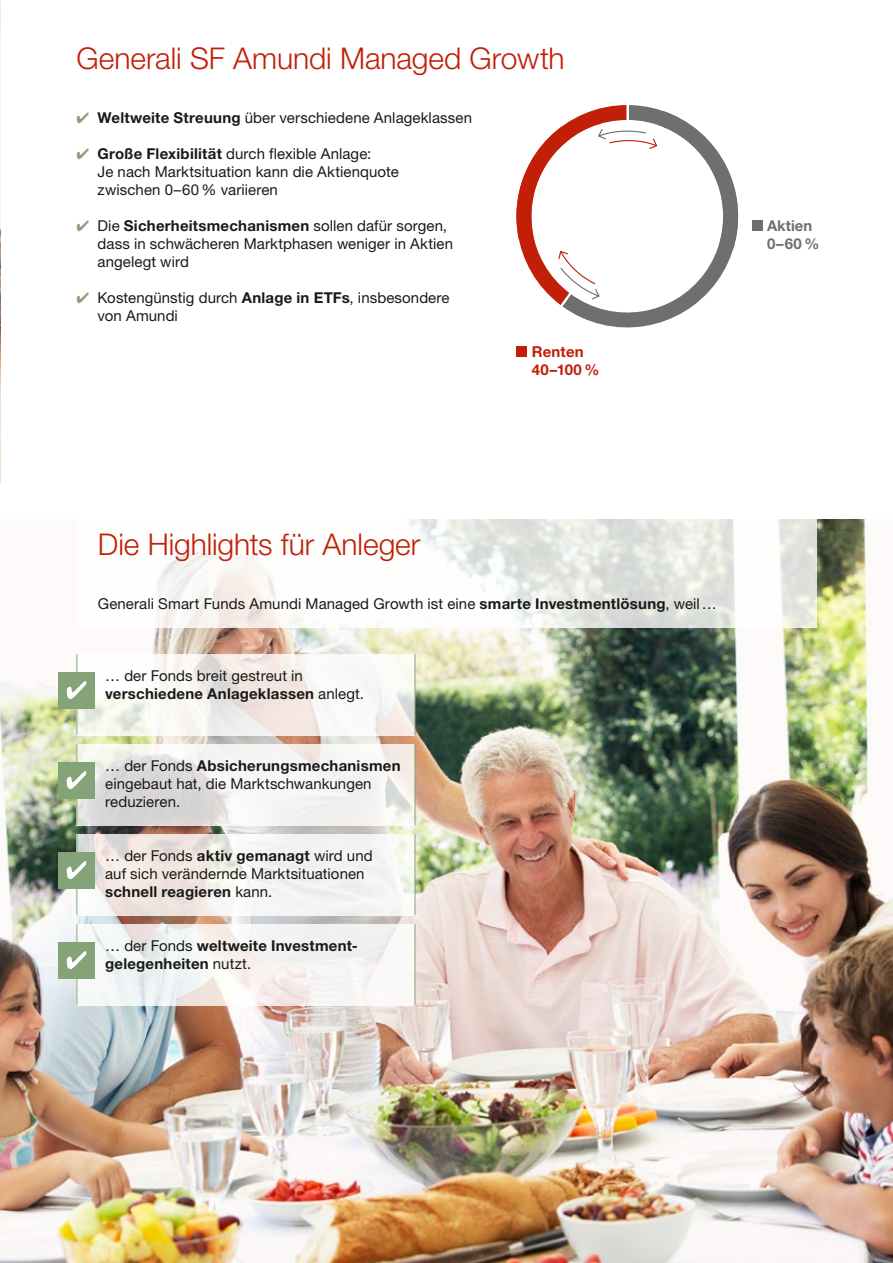
<style>
.page{position:relative;width:893px;height:1263px;background:#fff}
.page>*{position:absolute;margin:0;border:0;box-sizing:border-box;transform-origin:0 0}
.t1{font:300 30px "Helvetica Neue LT";letter-spacing:-.005em;color:#c11f08}
.t2{font:15px/18px "Helvetica Neue LT";letter-spacing:.005em;color:#1a1a18}
.t3{font:700 15px/18px "Helvetica Neue LT";letter-spacing:.015em;color:#1a1a18}
.t4{font:700 15px/18px "Helvetica Neue LT";letter-spacing:.015em;color:#c11f08}
.t5{font:700 15px/18px "Helvetica Neue LT";color:#6f6f6e}
.s1{color:#84a379}
.s2{font-weight:700}
.s3{font-weight:400}
</style>
<div class="page">
<img style="left:0;top:519px;width:893px;height:744px">
<img style="left:0;top:0;width:1px;height:483px">
<svg style="left:78px;top:654px;width:337px;height:81px;fill:#f8f6f1"></svg>
<hr style="left:77px;top:654px;width:1px;height:81px;background:#84a379">
<hr style="left:415px;top:654px;width:1px;height:81px;background:#84a379">
<div style="left:59px;top:672px;width:36px;height:36px;background:#84a379"></div>
<svg style="left:67px;top:681px;width:19px;height:18px"></svg>
<svg style="left:78px;top:744px;width:337px;height:81px;fill:#f3f1f0"></svg>
<hr style="left:77px;top:744px;width:1px;height:81px;background:#84a379">
<hr style="left:415px;top:744px;width:1px;height:81px;background:#84a379">
<div style="left:59px;top:762px;width:36px;height:36px;background:#84a379"></div>
<svg style="left:67px;top:771px;width:19px;height:18px"></svg>
<svg style="left:78px;top:834px;width:337px;height:81px;fill:#f3f1f0"></svg>
<hr style="left:77px;top:834px;width:1px;height:81px;background:#84a379">
<hr style="left:415px;top:834px;width:1px;height:81px;background:#84a379">
<div style="left:59px;top:852px;width:36px;height:36px;background:#84a379"></div>
<svg style="left:67px;top:861px;width:19px;height:18px"></svg>
<svg style="left:78px;top:924px;width:337px;height:81px;fill:#f4f3f3"></svg>
<hr style="left:77px;top:924px;width:1px;height:81px;background:#84a379">
<hr style="left:415px;top:924px;width:1px;height:81px;background:#84a379">
<div style="left:59px;top:942px;width:36px;height:36px;background:#84a379"></div>
<svg style="left:67px;top:951px;width:19px;height:18px"></svg>
<svg style="left:77px;top:519px;width:739px;height:108px"></svg>
<div style="left:516px;top:346px;width:11px;height:11px;background:#c11f08"></div>
<img style="left:614px;top:519px;width:121px;height:744px">
<svg style="left:587px;top:109px;width:176px;height:219px"></svg>
<svg style="left:516px;top:105px;width:142px;height:215px"></svg>
<h1 class="t1" style="left:77px;top:40px;width:490px">Generali SF Amundi Managed Growth</h1>
<p class="t2" style="left:77px;top:108px;width:397px"><span class="s1">✔</span> <span class="s2">Weltweite Streuung</span> über verschiedene Anlageklassen</p>
<p class="t2" style="left:98px;top:144px;width:303px;text-indent:-21px"><span class="s1">✔</span> <span class="s2">Große Flexibilität</span> durch flexible Anlage:<br>Je nach Marktsituation kann die Aktienquote zwischen 0–60 % variieren</p>
<p class="t2" style="left:98px;top:216px;width:357px;text-indent:-21px"><span class="s1">✔</span> Die <span class="s2">Sicherheitsmechanismen</span> sollen dafür sorgen, dass in schwächeren Marktphasen weniger in Aktien angelegt wird</p>
<p class="t2" style="left:98px;top:288px;width:353px;text-indent:-21px"><span class="s1">✔</span> Kostengünstig durch <span class="s2">Anlage in ETFs</span>, insbesondere von Amundi</p>
<p class="t4" style="left:532px;top:342px;width:69px">Renten<br>40–100 %</p>
<p class="t5" style="left:767px;top:216px;width:54px">Aktien<br>0–60%</p>
<h1 class="t1" style="left:98px;top:526px;width:324px">Die Highlights für Anleger</h1>
<p class="t2" style="left:98px;top:594px;width:620px">Generali Smart Funds Amundi Managed Growth ist eine <span class="s2">smarte Investmentlösung</span>, weil…</p>
<p class="t2" style="left:105px;top:666px;width:260px">… der Fonds breit gestreut in <span class="s2">verschiedene Anlageklassen</span> anlegt.</p>
<p class="t2" style="left:105px;top:756px;width:297px">… der Fonds <span class="s2">Absicherungsmechanismen </span>eingebaut hat, die Marktschwankungen reduzieren.</p>
<p class="t2" style="left:105px;top:846px;width:269px">… der Fonds <span class="s2">aktiv gemanagt</span> wird und auf sich verändernde Marktsituationen <span class="s2">schnell reagieren</span> kann.</p>
<p class="t3" style="left:105px;top:936px;width:254px"><span class="s3">… der Fonds</span> weltweite Investment&shy;gelegenheiten <span class="s3">nutzt.</span></p>
</div>
